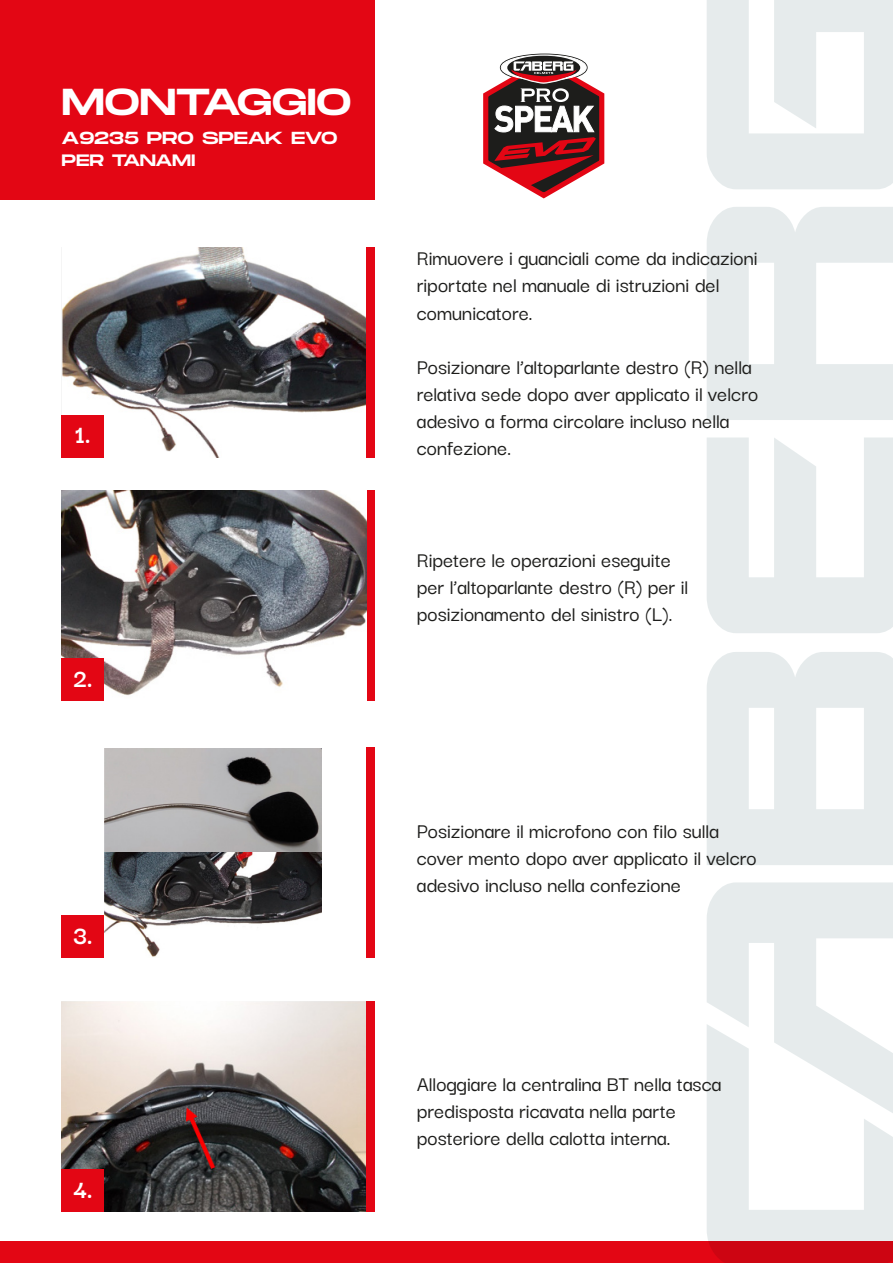
<style>
.page{position:relative;width:893px;height:1263px;background:#fff}
.page>*{position:absolute;margin:0;border:0;box-sizing:border-box;transform-origin:0 0}
.t1{font:37.5px "Monument Extended";letter-spacing:-.015em;color:#fff}
.t2{font:700 27px "Darker Grotesque";color:#fff}
.t3{font:500 22.5px/27px "Darker Grotesque";color:#1d1d1b}
.t4{font:17.4px "Monument Extended";letter-spacing:-.01em;color:#fff}
.t5{font:16.5px "Monument Extended";letter-spacing:-.035em;color:#fff}
</style>
<div class="page">
<div style="left:0;top:0;width:374px;height:200px;background:#e30614"></div>
<div style="left:0;top:1242px;width:893px;height:21px;background:#e30614"></div>
<svg style="left:707px;top:652px;width:186px;height:213px"></svg>
<svg style="left:707px;top:437px;width:186px;height:196px"></svg>
<svg style="left:707px;top:207px;width:186px;height:213px"></svg>
<svg style="left:707px;top:0;width:186px;height:189px"></svg>
<svg style="left:707px;top:882px;width:186px;height:381px"></svg>
<svg style="left:483px;top:56px;width:122px;height:143px"></svg>
<img style="left:62px;top:1001px;width:304px;height:210px">
<img style="left:62px;top:247px;width:304px;height:210px">
<div style="left:366px;top:247px;width:9px;height:210px;background:#e30614"></div>
<div style="left:62px;top:415px;width:42px;height:42px;background:#e30614"></div>
<div style="left:366px;top:491px;width:9px;height:210px;background:#e30614"></div>
<img style="left:62px;top:491px;width:304px;height:205px">
<div style="left:62px;top:658px;width:42px;height:43px;background:#e30614"></div>
<img style="left:104px;top:748px;width:217px;height:209px">
<div style="left:62px;top:915px;width:42px;height:43px;background:#e30614"></div>
<div style="left:366px;top:748px;width:9px;height:210px;background:#e30614"></div>
<div style="left:366px;top:1001px;width:9px;height:210px;background:#e30614"></div>
<div style="left:62px;top:1169px;width:42px;height:42px;background:#e30614"></div>
<p class="t1" style="left:62px;top:74px;width:292px">MONTAGGIO</p>
<p class="t4" style="left:62px;top:125px;width:277px">A9235 PRO SPEAK EVO</p>
<p class="t5" style="left:62px;top:148px;width:135px">PER TANAMI</p>
<p class="t2" style="left:75px;top:418px;width:17px">1.</p>
<p class="t2" style="left:73px;top:662px;width:21px">2.</p>
<p class="t2" style="left:73px;top:919px;width:21px">3.</p>
<p class="t2" style="left:73px;top:1172px;width:21px">4.</p>
<p class="t3" style="left:417px;top:244px;width:342px">Rimuovere i guanciali come da indicazioni riportate nel manuale di istruzioni del comunicatore.</p>
<p class="t3" style="left:417px;top:352px;width:343px">Posizionare l’altoparlante destro (R) nella relativa sede dopo aver applicato il velcro adesivo a forma circolare incluso nella confezione.</p>
<p class="t3" style="left:417px;top:546px;width:273px">Ripetere le operazioni eseguite per l’altoparlante destro (R) per il posizionamento del sinistro (L).</p>
<p class="t3" style="left:417px;top:817px;width:342px">Posizionare il microfono con filo sulla cover mento dopo aver applicato il velcro adesivo incluso nella confezione</p>
<p class="t3" style="left:417px;top:1070px;width:306px">Alloggiare la centralina BT nella tasca predisposta ricavata nella parte posteriore della calotta interna.</p>
</div>
